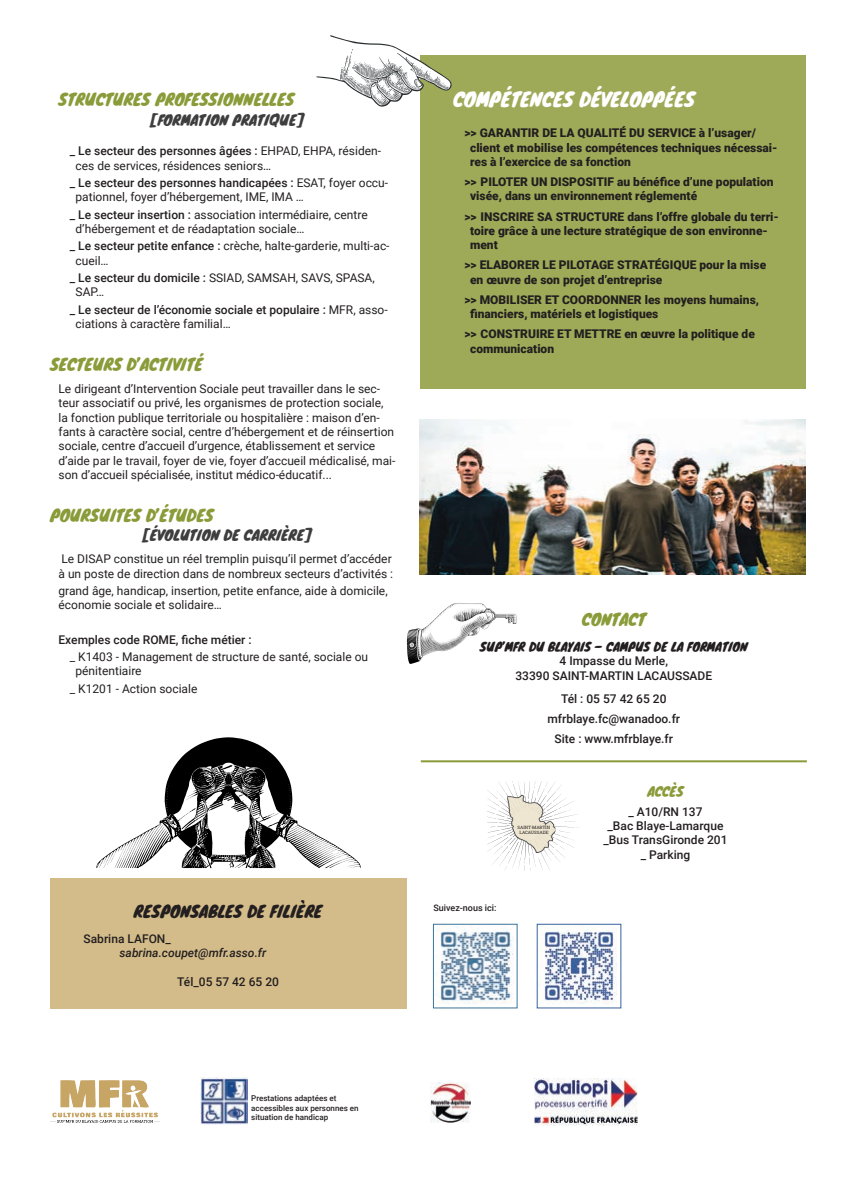
<style>
.page{position:relative;width:842px;height:1191px;background:#fff}
.page>*{position:absolute;margin:0;border:0;box-sizing:border-box;transform-origin:0 0}
.t1{font:19px "Knewave";color:#fff}
.t2{font:16px "Knewave";color:#8a9b39}
.t3{font:16px "Knewave";color:#231f20}
.t4{font:14px "Knewave";color:#3e3e3f}
.t5{font:13px "Knewave";color:#8a9b39}
.t6{font:12px/14.4px "Roboto";color:#231f20}
.t7{font:900 12px/14.4px "Roboto";color:#231f20}
.t8{font:500 12px/14.4px "Roboto";color:#231f20;text-align:center}
.t9{font:12px "Knewave";color:#231f20}
.t10{font:italic 500 12px "Roboto";color:#231f20}
.t11{font:500 9px "Roboto";color:#231f20}
.t12{font:500 8px/9.6px "Roboto";color:#231f20}
.t13{font:4.4px/5.3px "Roboto Slab";color:#231f20;text-align:center}
.s1{font-weight:500}
.s2{font-weight:400}
</style>
<div class="page">
<div style="left:420px;top:56px;width:385px;height:333px;background:#9faa58"></div>
<svg style="left:316px;top:35px;width:137px;height:72px"></svg>
<div style="left:50px;top:877px;width:357px;height:131px;background:#d4bc8a"></div>
<svg style="left:96px;top:737px;width:265px;height:131px"></svg>
<img style="left:435px;top:925px;width:79px;height:79px">
<div style="left:433px;top:923px;width:85px;height:85px;border:1px solid #3c749a"></div>
<img style="left:539px;top:925px;width:78px;height:79px">
<div style="left:537px;top:923px;width:84px;height:85px;border:1px solid #39619e"></div>
<svg style="left:487px;top:781px;width:93px;height:89px"></svg>
<hr style="left:421px;top:760px;width:386px;height:2px;background:#8a9b39">
<img style="left:420px;top:420px;width:385px;height:155px">
<svg style="left:407px;top:603px;width:109px;height:61px"></svg>
<img style="left:534px;top:1078px;width:104px;height:47px">
<img style="left:201px;top:1078px;width:46px;height:46px">
<img style="left:430px;top:1082px;width:40px;height:41px">
<img style="left:50px;top:1080px;width:109px;height:43px">
<h2 class="t2" style="left:59px;top:87px;width:237px">STRUCTURES PROFESSIONNELLES</h2>
<p class="t4" style="left:150px;top:109px;width:155px">[FORMATION PRATIQUE]</p>
<p class="t6" style="left:76px;top:143px;width:307px;text-indent:-6px"><span class="s1">_ Le secteur des personnes âgées :</span> EHPAD, EHPA, résiden&shy;ces de services, résidences seniors…</p>
<p class="t6" style="left:76px;top:175px;width:314px;text-indent:-6px"><span class="s1">_ Le secteur des personnes handicapées :</span> ESAT, foyer occu&shy;pationnel, foyer d’hébergement, IME, IMA …</p>
<p class="t6" style="left:76px;top:207px;width:294px;text-indent:-6px"><span class="s1">_ Le secteur insertion :</span> association intermédiaire, centre d’hébergement et de réadaptation sociale…</p>
<p class="t6" style="left:76px;top:238px;width:316px;text-indent:-6px"><span class="s1">_ Le secteur petite enfance :</span> crèche, halte-garderie, multi-ac&shy;cueil…</p>
<p class="t6" style="left:76px;top:270px;width:301px;text-indent:-6px"><span class="s1">_ Le secteur du domicile :</span> SSIAD, SAMSAH, SAVS, SPASA,<br>SAP…</p>
<p class="t8" style="left:76px;top:302px;width:314px;text-align:left;text-indent:-6px">_ Le secteur de l’économie sociale et populaire : <span class="s2">MFR, asso&shy;ciations à caractère familial…</span></p>
<h2 class="t2" style="left:50px;top:351px;width:154px">SECTEURS D’ACTIVITÉ</h2>
<p class="t6" style="left:59px;top:381px;width:338px">Le dirigeant d’Intervention Sociale peut travailler dans le sec&shy;teur associatif ou privé, les organismes de protection sociale, la fonction publique territoriale ou hospitalière : maison d’en&shy;fants à caractère social, centre d’hébergement et de réinsertion sociale, centre d’accueil d’urgence, établissement et service d’aide par le travail, foyer de vie, foyer d’accueil médicalisé, mai&shy;son d’accueil spécialisée, institut médico-éducatif...</p>
<h2 class="t2" style="left:50px;top:503px;width:165px">POURSUITES D’ÉTUDES</h2>
<p class="t4" style="left:142px;top:524px;width:171px">[ÉVOLUTION DE CARRIÈRE]</p>
<p class="t6" style="left:59px;top:551px;width:336px">Le DISAP constitue un réel tremplin puisqu’il permet d’accéder à un poste de direction dans de nombreux secteurs d’activités :</p>
<p class="t6" style="left:59px;top:583px;width:331px">grand âge, handicap, insertion, petite enfance, aide à domicile, économie sociale et solidaire…</p>
<p class="t8" style="left:59px;top:632px;width:195px">Exemples code ROME, fiche métier :</p>
<p class="t6" style="left:76px;top:649px;width:294px;text-indent:-6px">_ K1403 - Management de structure de santé, sociale ou pénitentiaire</p>
<p class="t6" style="left:70px;top:681px;width:129px">_ K1201 - Action sociale</p>
<h2 class="t3" style="left:134px;top:898px;width:190px">RESPONSABLES DE FILIÈRE</h2>
<p class="t8" style="left:84px;top:930px;width:89px">Sabrina LAFON_</p>
<p class="t10" style="left:120px;top:944px;width:148px">sabrina.coupet@mfr.asso.fr</p>
<p class="t8" style="left:177px;top:974px;width:103px">Tél_05 57 42 65 20</p>
<h1 class="t1" style="left:453px;top:84px;width:243px">COMPÉTENCES DÉVELOPPÉES</h1>
<p class="t7" style="left:470px;top:125px;width:309px;text-indent:-6px">&gt;&gt; GARANTIR DE LA QUALITÉ DU SERVICE à l’usager/ client et mobilise les compétences techniques nécessai&shy;res à l’exercice de sa fonction</p>
<p class="t7" style="left:470px;top:174px;width:305px;text-indent:-6px">&gt;&gt; PILOTER UN DISPOSITIF au bénéfice d’une population visée, dans un environnement réglementé</p>
<p class="t7" style="left:470px;top:209px;width:310px;text-indent:-6px">&gt;&gt; INSCRIRE SA STRUCTURE dans l’offre globale du terri&shy;toire grâce à une lecture stratégique de son environne&shy;ment</p>
<p class="t7" style="left:470px;top:257px;width:298px;text-indent:-6px">&gt;&gt; ELABORER LE PILOTAGE STRATÉGIQUE pour la mise en œuvre de son projet d’entreprise</p>
<p class="t7" style="left:470px;top:292px;width:290px;text-indent:-6px">&gt;&gt; MOBILISER ET COORDONNER les moyens humains, financiers, matériels et logistiques</p>
<p class="t7" style="left:470px;top:326px;width:286px;text-indent:-6px">&gt;&gt; CONSTRUIRE ET METTRE en œuvre la politique de communication</p>
<h2 class="t2" style="left:582px;top:607px;width:65px">CONTACT</h2>
<p class="t9" style="left:480px;top:637px;width:269px">SUP’MFR DU BLAYAIS – CAMPUS DE LA FORMATION</p>
<p class="t8" style="left:515px;top:653px;width:198px">4 Impasse du Merle,<br>33390 SAINT-MARTIN LACAUSSADE</p>
<p class="t8" style="left:547px;top:688px;width:134px;line-height:20.1px">Tél : 05 57 42 65 20 mfrblaye.fc@wanadoo.fr<br>Site : www.mfrblaye.fr</p>
<p class="t13" style="left:517px;top:824px;width:34px">SAINT-MARTIN<br>LACAUSSADE</p>
<p class="t11" style="left:433px;top:901px;width:65px">Suivez-nous ici:</p>
<p class="t5" style="left:647px;top:780px;width:38px">ACCÈS</p>
<p class="t8" style="left:603px;top:803px;width:126px">_ A10/RN 137<br>_Bac Blaye-Lamarque _Bus TransGironde 201 _ Parking</p>
<p class="t12" style="left:251px;top:1093px;width:109px">Prestations adaptées et accessibles aux personnes en situation de handicap</p>
</div>
